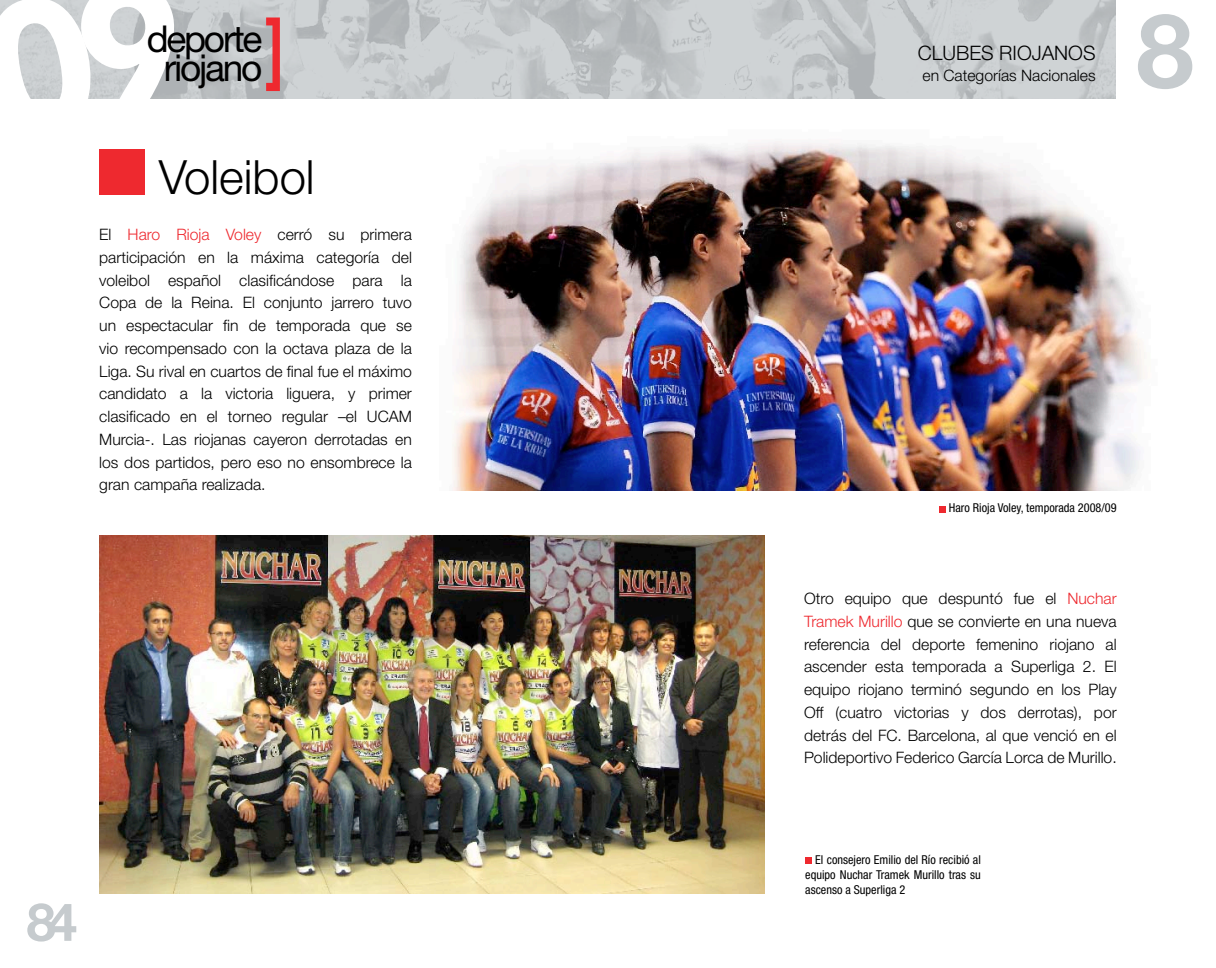
<style>
.page{position:relative;width:1216px;height:968px;background:#fff}
.page>*{position:absolute;margin:0;border:0;box-sizing:border-box;transform-origin:0 0}
.t1{font:700 103.08px "Helvetica Neue LT Std";color:#c6cbce}
.t2{font:700 52.5px "Helvetica Neue LT Std";color:#c6cbce}
.t3{font:300 47.25px "Helvetica Neue LT Std";color:#000}
.t4{font:37.1px/29.4px "Helvetica Neue LT Std";letter-spacing:-.06em;color:#000;text-align:center}
.t5{font:300 19.95px "Helvetica Neue LT Std";color:#000}
.t6{font:300 15.75px/22.8px "Helvetica Neue LT Std";color:#000;text-align:justify}
.t7{font:condensed 12.25px/14.7px "Helvetica Neue LT Std";color:#000;text-align:justify}
.s1{color:#ee292f}
</style>
<div class="page">
<img style="left:190px;top:0;width:925px;height:98px">
<svg style="left:266px;top:17px;width:14px;height:74px"></svg>
<div style="left:939px;top:505px;width:6px;height:7px;background:#ee292f"></div>
<img style="left:452px;top:141px;width:693px;height:349px">
<div style="left:99px;top:149px;width:46px;height:45px;background:#ee292f"></div>
<img style="left:99px;top:536px;width:665px;height:357px">
<div style="left:805px;top:857px;width:7px;height:7px;background:#ee292f"></div>
<svg style="left:0;top:0;width:190px;height:99px;background:#c4c8ca"></svg>
<h3 class="t4" style="left:147px;top:23px;width:117px">deporte riojano</h3>
<h3 class="t3" style="left:159px;top:149px;width:157px">Voleibol</h3>
<p class="t6" style="left:99px;top:223px;width:314px">El <span class="s1">Haro Rioja Voley</span> cerró su primera participación en la máxima categoría del voleibol español clasificándose para la Copa de la Reina. El conjunto jarrero tuvo un espectacular fin de temporada que se vio recompensado con la octava plaza de la Liga. Su rival en cuartos de final fue el máximo candidato a la victoria liguera, y primer clasificado en el torneo regular –el UCAM Murcia-. Las riojanas cayeron derrotadas en los dos partidos, pero eso no ensombrece la gran campaña realizada.</p>
<h2 class="t2" style="left:27px;top:889px;width:52px">84</h2>
<p class="t5" style="left:917px;top:41px;width:179px">CLUBES RIOJANOS</p>
<p class="t6" style="left:922px;top:63px;width:175px">en Categorías Nacionales</p>
<h1 class="t1" style="left:1136px;top:-13px;width:59px">8</h1>
<p class="t7" style="left:948px;top:500px;width:169px">Haro Rioja Voley, temporada 2008/09</p>
<p class="t6" style="left:804px;top:586px;width:314px">Otro equipo que despuntó fue el <span class="s1">Nuchar Tramek Murillo</span> que se convierte en una nueva referencia del deporte femenino riojano al ascender esta temporada a Superliga 2. El equipo riojano terminó segundo en los Play Off (cuatro victorias y dos derrotas), por detrás del FC. Barcelona, al que venció en el Polideportivo Federico García Lorca de Murillo.</p>
<p class="t7" style="left:805px;top:852px;width:177px;text-indent:10px">El consejero Emilio del Río recibió al equipo Nuchar Tramek Murillo tras su ascenso a Superliga 2</p>
</div>
